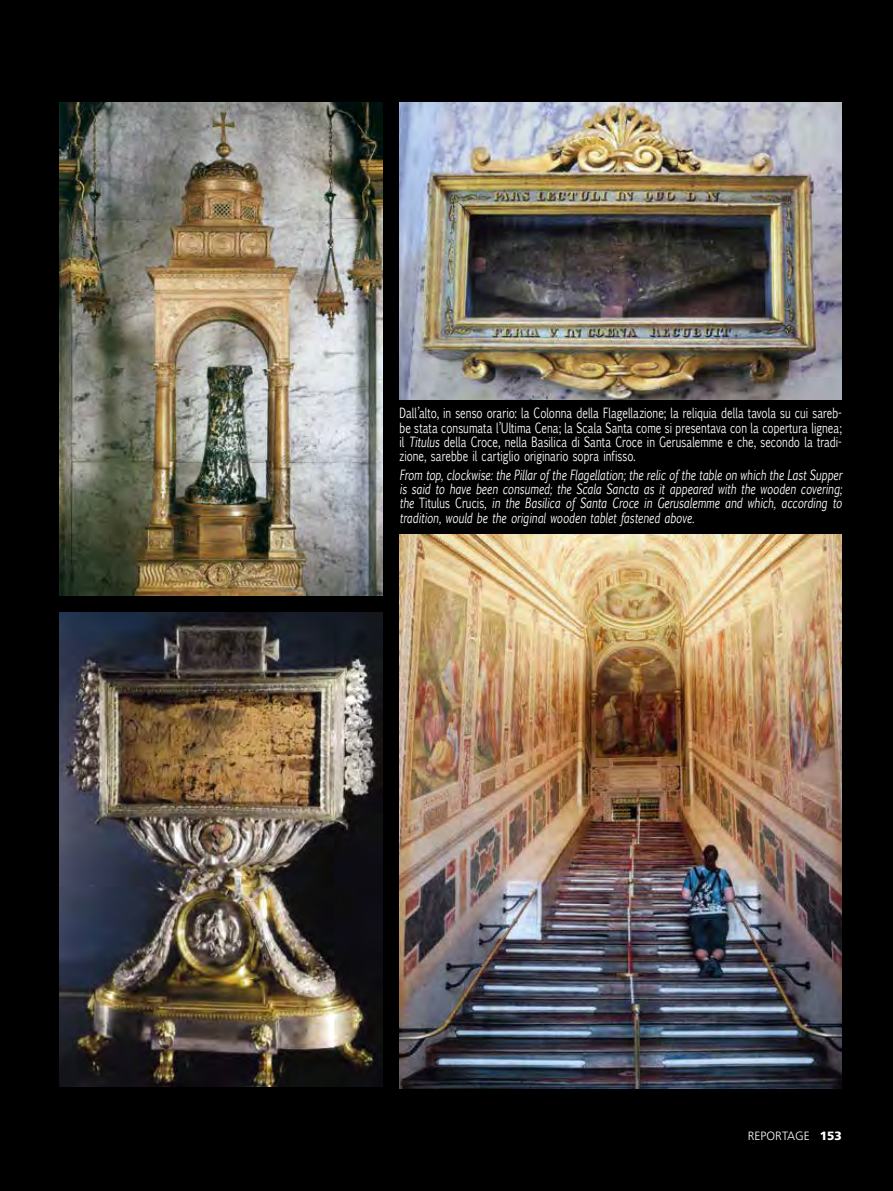
<style>
.page{position:relative;width:893px;height:1191px;background:#000}
.page>*{position:absolute;margin:0;border:0;box-sizing:border-box;transform-origin:0 0}
.t1{font:13.5px/14.2px "Euphemia UCAS";color:#fff;text-align:justify;scale:.75 1}
.t2{font:italic 13.5px/14.2px "Euphemia UCAS";color:#fff;text-align:justify;scale:.75 1}
.t3{font:300 12px "Frutiger LT Std";color:#fff}
.s1{font-style:italic}
.s2{font-style:normal}
.s3{font-weight:900}
</style>
<div class="page">
<img style="left:60px;top:102px;width:323px;height:493px">
<img style="left:399px;top:534px;width:443px;height:555px">
<img style="left:60px;top:612px;width:323px;height:474px">
<img style="left:400px;top:102px;width:442px;height:297px">
<p class="t1" style="left:399px;top:406px;width:591px">Dall’alto, in senso orario: la Colonna della Flagellazione; la reliquia della tavola su cui sareb&shy;be stata consumata l’Ultima Cena; la Scala Santa come si presentava con la copertura lignea; il <span class="s1">Titulus</span> della Croce, nella Basilica di Santa Croce in Gerusalemme e che, secondo la tradi&shy;zione, sarebbe il cartiglio originario sopra infisso.</p>
<p class="t2" style="left:399px;top:467px;width:591px">From top, clockwise: the Pillar of the Flagellation; the relic of the table on which the Last Supper is said to have been consumed; the Scala Sancta as it appeared with the wooden covering; the <span class="s2">Titulus Crucis</span>, in the Basilica of Santa Croce in Gerusalemme and which, according to tradition, would be the original wooden tablet fastened above.</p>
<p class="t3" style="left:748px;top:1129px;width:95px">REPORTAGE <span class="s3">153</span></p>
</div>
